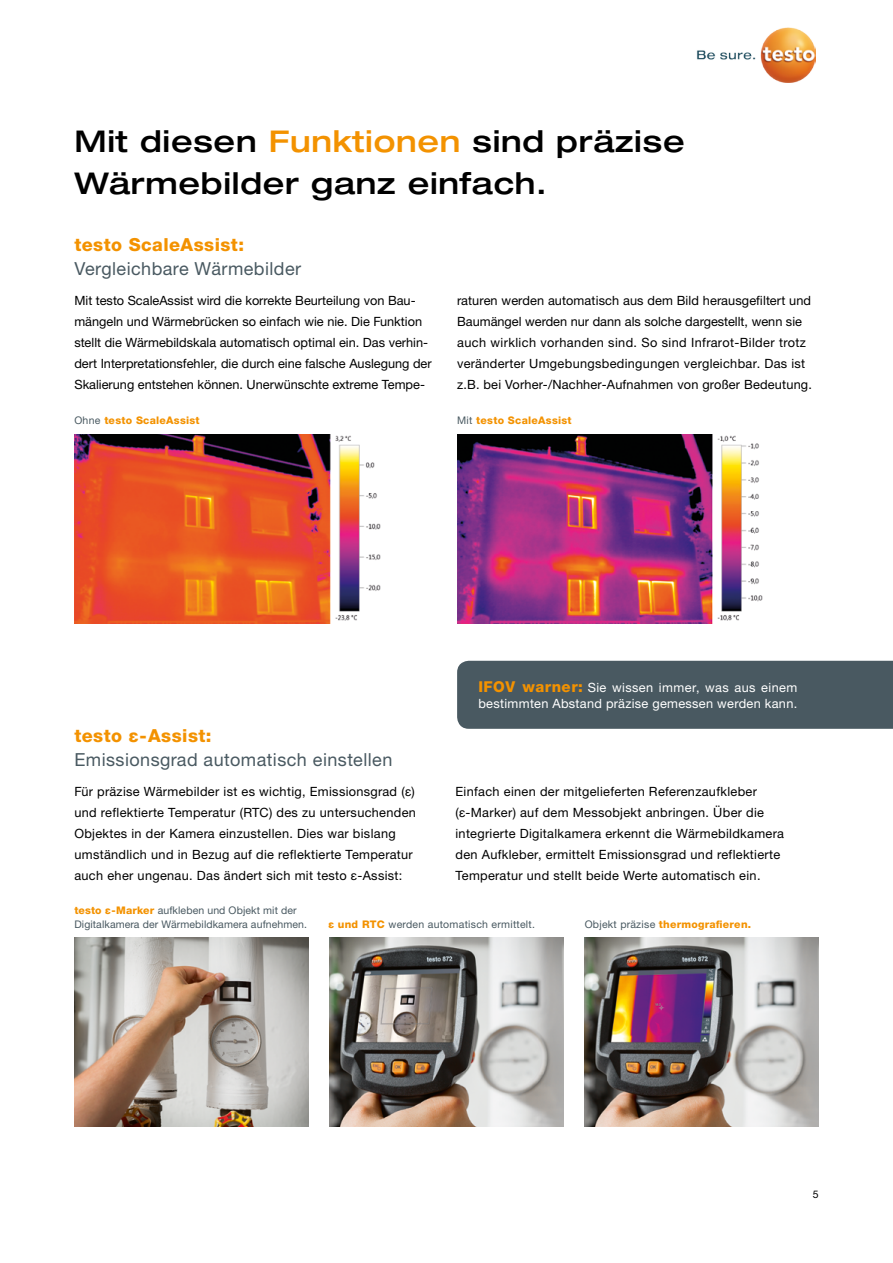
<style>
.page{position:relative;width:893px;height:1263px;background:#fff}
.page>*{position:absolute;margin:0;border:0;box-sizing:border-box;transform-origin:0 0}
.t1{font:500 expanded 30px/42px "Helvetica Neue LTW1 G";letter-spacing:.025em;color:#000}
.t2{font:18px "Helvetica Neue LTW1 G";letter-spacing:.025em;color:#495961}
.t3{font:800 18px "Helvetica Neue LTW1 G";letter-spacing:.025em;color:#f39200}
.t4{font:12.75px/21px "Helvetica Neue LTW1 G";letter-spacing:.025em;color:#000}
.t5{font:12.75px/21px "Helvetica Neue LTW1 G";color:#000}
.t6{font:12.75px/16.5px "Helvetica Neue LTW1 G";letter-spacing:.025em;color:#fff}
.t7{font:10.5px/13.5px "Helvetica Neue LTW1 G";letter-spacing:.01em;color:#495961}
.t8{font:800 10.5px "Helvetica Neue LTW1 G";letter-spacing:.025em;color:#f39200}
.t9{font:10.5px "Helvetica Neue LTW1 G";color:#000}
.s1{color:#f39200}
.s2{font-weight:400;color:#495961}
.s3{font-weight:800;font-size:15px;color:#f39200}
.s4{font-weight:800;color:#f39200}
</style>
<div class="page">
<img style="left:74px;top:938px;width:234px;height:189px">
<img style="left:330px;top:938px;width:233px;height:189px">
<img style="left:585px;top:938px;width:234px;height:189px">
<img style="left:74px;top:434px;width:307px;height:189px">
<img style="left:457px;top:434px;width:306px;height:189px">
<div style="left:457px;top:661px;width:436px;height:68px;background:#495961"></div>
<img style="left:697px;top:28px;width:118px;height:55px">
<h1 class="t1" style="left:74px;top:119px;width:612px">Mit diesen <span class="s1">Funktionen</span> sind präzise<br>Wärmebilder ganz einfach.</h1>
<h2 class="t3" style="left:74px;top:234px;width:171px">testo ScaleAssist:</h2>
<h2 class="t2" style="left:74px;top:257px;width:228px">Vergleichbare Wärmebilder</h2>
<p class="t5" style="left:74px;top:290px;width:359px">Mit testo ScaleAssist wird die korrekte Beurteilung von Bau&shy;mängeln und Wärmebrücken so einfach wie nie. Die Funktion stellt die Wärmebildskala automatisch optimal ein. Das verhin&shy;dert Interpretationsfehler, die durch eine falsche Auslegung der Skalierung entstehen können. Unerwünschte extreme Tempe-</p>
<p class="t8" style="left:74px;top:414px;width:127px"><span class="s2">Ohne</span> testo ScaleAssist</p>
<p class="t8" style="left:457px;top:414px;width:116px"><span class="s2">Mit</span> testo ScaleAssist</p>
<p class="t4" style="left:457px;top:290px;width:356px">raturen werden automatisch aus dem Bild herausgefiltert und Baumängel werden nur dann als solche dargestellt, wenn sie auch wirklich vorhanden sind. So sind Infrarot-Bilder trotz veränderter Umgebungsbedingungen vergleichbar. Das ist z.B. bei Vorher-/Nachher-Aufnahmen von großer Bedeutung.</p>
<h2 class="t3" style="left:74px;top:724px;width:139px">testo ε-Assist:</h2>
<h2 class="t2" style="left:74px;top:748px;width:319px">Emissionsgrad automatisch einstellen</h2>
<p class="t6" style="left:478px;top:679px;width:320px"><span class="s3">IFOV warner:</span> Sie wissen immer, was aus einem bestimmten Abstand präzise gemessen werden kann.</p>
<p class="t4" style="left:74px;top:781px;width:343px">Für präzise Wärmebilder ist es wichtig, Emissionsgrad (ε) und reflektierte Temperatur (RTC) des zu untersuchenden Objektes in der Kamera einzustellen. Dies war bislang umständlich und in Bezug auf die reflektierte Temperatur auch eher ungenau. Das ändert sich mit testo ε-Assist:</p>
<p class="t4" style="left:455px;top:781px;width:330px">Einfach einen der mitgelieferten Referenzaufkleber (ε-Marker) auf dem Messobjekt anbringen. Über die integrierte Digitalkamera erkennt die Wärmebildkamera den Aufkleber, ermittelt Emissionsgrad und reflektierte Temperatur und stellt beide Werte automatisch ein.</p>
<p class="t7" style="left:74px;top:903px;width:234px"><span class="s4">testo ε-Marker</span> aufkleben und Objekt mit der<br>Digitalkamera der Wärmebildkamera aufnehmen.</p>
<p class="t7" style="left:328px;top:917px;width:208px"><span class="s4">ε und RTC</span> werden automatisch ermittelt.</p>
<p class="t8" style="left:585px;top:918px;width:168px"><span class="s2">Objekt präzise</span> thermografieren.</p>
<p class="t9" style="left:813px;top:1188px;width:7px">5</p>
</div>
